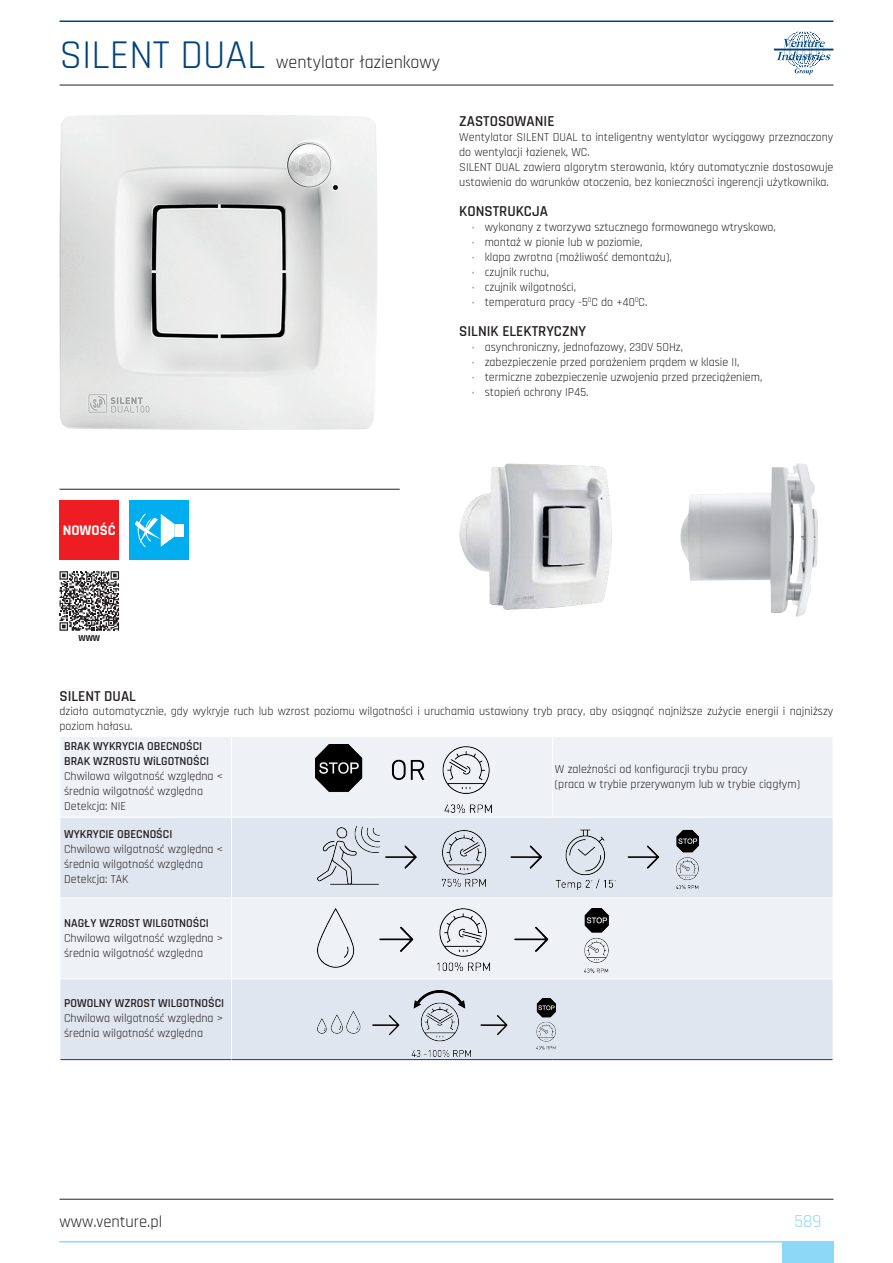
<style>
.page{position:relative;width:893px;height:1263px;background:#fff}
.page>*{position:absolute;margin:0;border:0;box-sizing:border-box;transform-origin:0 0}
.t1{font:40.5px "Rajdhani";color:#004279}
.t2{font:18px "Rajdhani";color:#231f20}
.t3{font:18px "Rajdhani";color:#8dd7f7}
.t4{font:16.5px "Rajdhani";color:#231f20}
.Tekst{font:600 15px "Rajdhani";color:#231f20}
.t5{font:700 14.85px "Rajdhani";color:#fff}
.Tekst-2{font:12px/15px "Rajdhani";color:#231f20}
.Tabela-wiersze{font:12px/15px "Rajdhani";color:#231f20}
.Tabela-wiersze-lewa{font:600 12px "Rajdhani";color:#231f20}
.Tekst-3{font:700 9px "Rajdhani";color:#231f20}
.s1{font-size:10.5px}
</style>
<div class="page">
<div style="left:782px;top:1241px;width:51px;height:22px;background:#8dd7f7"></div>
<svg style="left:774px;top:31px;width:59px;height:44px"></svg>
<hr style="left:60px;top:85px;width:773px;height:1px;background:#231f20">
<hr style="left:60px;top:1199px;width:773px;height:1px;background:#231f20">
<hr style="left:60px;top:21px;width:773px;height:1px;background:#004279">
<hr style="left:60px;top:1241px;width:773px;height:1px;background:#8dd7f7">
<hr style="left:60px;top:489px;width:340px;height:1px;background:#231f20">
<svg style="left:60px;top:571px;width:59px;height:60px"></svg>
<div style="left:130px;top:500px;width:59px;height:60px;background:#00aeef"></div>
<div style="left:175px;top:524px;width:9px;height:12px;background:#fff"></div>
<svg style="left:135px;top:513px;width:39px;height:34px"></svg>
<img style="left:60px;top:115px;width:317px;height:314px">
<div style="left:60px;top:500px;width:59px;height:60px;background:#ee1d23"></div>
<div style="left:61px;top:737px;width:771px;height:80px;background:#eef2f7"></div>
<svg style="left:61px;top:818px;width:772px;height:241px;background:#e4eaf1"></svg>
<hr style="left:60px;top:1059px;width:172px;height:1px;background:#004279">
<hr style="left:232px;top:1059px;width:321px;height:1px;background:#004279">
<hr style="left:553px;top:1059px;width:280px;height:1px;background:#004279">
<hr style="left:60px;top:1059px;width:1px;height:85px;background:#fff">
<hr style="left:60px;top:898px;width:172px;height:1px;background:#fff">
<hr style="left:60px;top:978px;width:172px;height:1px;background:#fff">
<hr style="left:231px;top:817px;width:1px;height:81px;background:#fff">
<hr style="left:232px;top:898px;width:321px;height:1px;background:#fff">
<hr style="left:231px;top:898px;width:1px;height:80px;background:#fff">
<hr style="left:553px;top:898px;width:280px;height:1px;background:#fff">
<hr style="left:232px;top:978px;width:321px;height:1px;background:#fff">
<hr style="left:231px;top:979px;width:1px;height:80px;background:#fff">
<hr style="left:553px;top:978px;width:280px;height:1px;background:#fff">
<hr style="left:231px;top:737px;width:1px;height:80px;background:#fff">
<hr style="left:552px;top:737px;width:1px;height:80px;background:#fff">
<img style="left:315px;top:744px;width:176px;height:68px">
<img style="left:318px;top:826px;width:381px;height:64px">
<img style="left:318px;top:909px;width:291px;height:63px">
<img style="left:318px;top:991px;width:238px;height:65px">
<img style="left:459px;top:463px;width:153px;height:147px">
<img style="left:680px;top:463px;width:138px;height:154px">
<h1 class="t1" style="left:60px;top:32px;width:207px">SILENT DUAL</h1>
<h2 class="t2" style="left:276px;top:52px;width:165px">wentylator łazienkowy</h2>
<p class="Tekst" style="left:459px;top:112px;width:97px">ZASTOSOWANIE</p>
<p class="Tekst-2" style="left:459px;top:130px;width:376px">Wentylator SILENT DUAL to inteligentny wentylator wyciągowy przeznaczony do wentylacji łazienek, WC.</p>
<p class="Tekst-2" style="left:459px;top:160px;width:376px">SILENT DUAL zawiera algorytm sterowania, który automatycznie dostosowuje ustawienia do warunków otoczenia, bez konieczności ingerencji użytkownika.</p>
<p class="Tekst" style="left:459px;top:202px;width:90px">KONSTRUKCJA</p>
<p class="Tekst-2" style="left:472px;top:220px;width:305px"><span class="s1">·</span> wykonany z tworzywa sztucznego formowanego wtryskowo,</p>
<p class="Tekst-2" style="left:472px;top:235px;width:172px"><span class="s1">·</span> montaż w pionie lub w poziomie,</p>
<p class="Tekst-2" style="left:472px;top:250px;width:201px"><span class="s1">·</span> klapa zwrotna (możliwość demontażu),</p>
<p class="Tekst-2" style="left:472px;top:265px;width:78px"><span class="s1">·</span> czujnik ruchu,</p>
<p class="Tekst-2" style="left:472px;top:280px;width:106px"><span class="s1">·</span> czujnik wilgotności,</p>
<p class="Tekst-2" style="left:472px;top:295px;width:177px"><span class="s1">·</span> temperatura pracy -5<sup>0</sup>C do +40<sup>0</sup>C.</p>
<p class="Tekst" style="left:459px;top:322px;width:128px">SILNIK ELEKTRYCZNY</p>
<p class="Tekst-2" style="left:472px;top:340px;width:212px"><span class="s1">·</span> asynchroniczny, jednofazowy, 230V 5OHz,</p>
<p class="Tekst-2" style="left:472px;top:355px;width:269px"><span class="s1">·</span> zabezpieczenie przed porażeniem prądem w klasie II,</p>
<p class="Tekst-2" style="left:472px;top:370px;width:292px"><span class="s1">·</span> termiczne zabezpieczenie uzwojenia przed przeciążeniem,</p>
<p class="Tekst-2" style="left:472px;top:385px;width:118px"><span class="s1">·</span> stopień ochrony IP45.</p>
<p class="t5" style="left:63px;top:520px;width:55px">NOWOŚĆ</p>
<p class="Tekst-3" style="left:78px;top:633px;width:23px">WWW</p>
<p class="Tekst" style="left:60px;top:687px;width:78px">SILENT DUAL</p>
<p class="Tekst-2" style="left:60px;top:705px;width:775px;line-height:14.4px">działa automatycznie, gdy wykryje ruch lub wzrost poziomu wilgotności i uruchamia ustawiony tryb pracy, aby osiągnąć najniższe zużycie energii i najniższy poziom hałasu.</p>
<p class="Tabela-wiersze-lewa" style="left:64px;top:739px;width:140px">BRAK WYKRYCIA OBECNOŚCI</p>
<p class="Tabela-wiersze-lewa" style="left:64px;top:754px;width:147px">BRAK WZROSTU WiLGOTNOŚCI</p>
<p class="Tabela-wiersze" style="left:64px;top:769px;width:160px">Chwilowa wilgotność względna &lt; średnia wilgotność względna</p>
<p class="Tabela-wiersze" style="left:64px;top:799px;width:64px">Detekcja: NIE</p>
<p class="Tabela-wiersze" style="left:555px;top:761px;width:194px">W zależności od konfiguracji trybu pracy</p>
<p class="Tabela-wiersze" style="left:555px;top:776px;width:247px">(praca w trybie przerywanym lub w trybie ciągłym)</p>
<p class="Tabela-wiersze-lewa" style="left:64px;top:827px;width:110px">WYKRYCIE OBECNOŚCI</p>
<p class="Tabela-wiersze" style="left:64px;top:842px;width:160px">Chwilowa wilgotność względna &lt; średnia wilgotność względna</p>
<p class="Tabela-wiersze" style="left:64px;top:872px;width:66px">Detekcja: TAK</p>
<p class="Tabela-wiersze-lewa" style="left:64px;top:916px;width:146px">NAGŁY WZROST WILGOTNOŚCI</p>
<p class="Tabela-wiersze" style="left:64px;top:931px;width:160px">Chwilowa wilgotność względna &gt; średnia wilgotność względna</p>
<p class="Tabela-wiersze-lewa" style="left:64px;top:996px;width:162px">POWOLNY WZROST WILGOTNOŚCI</p>
<p class="Tabela-wiersze" style="left:64px;top:1011px;width:160px">Chwilowa wilgotność względna &gt; średnia wilgotność względna</p>
<h3 class="t4" style="left:60px;top:1212px;width:104px">www.venture.pl</h3>
<h2 class="t3" style="left:794px;top:1211px;width:28px">589</h2>
</div>
